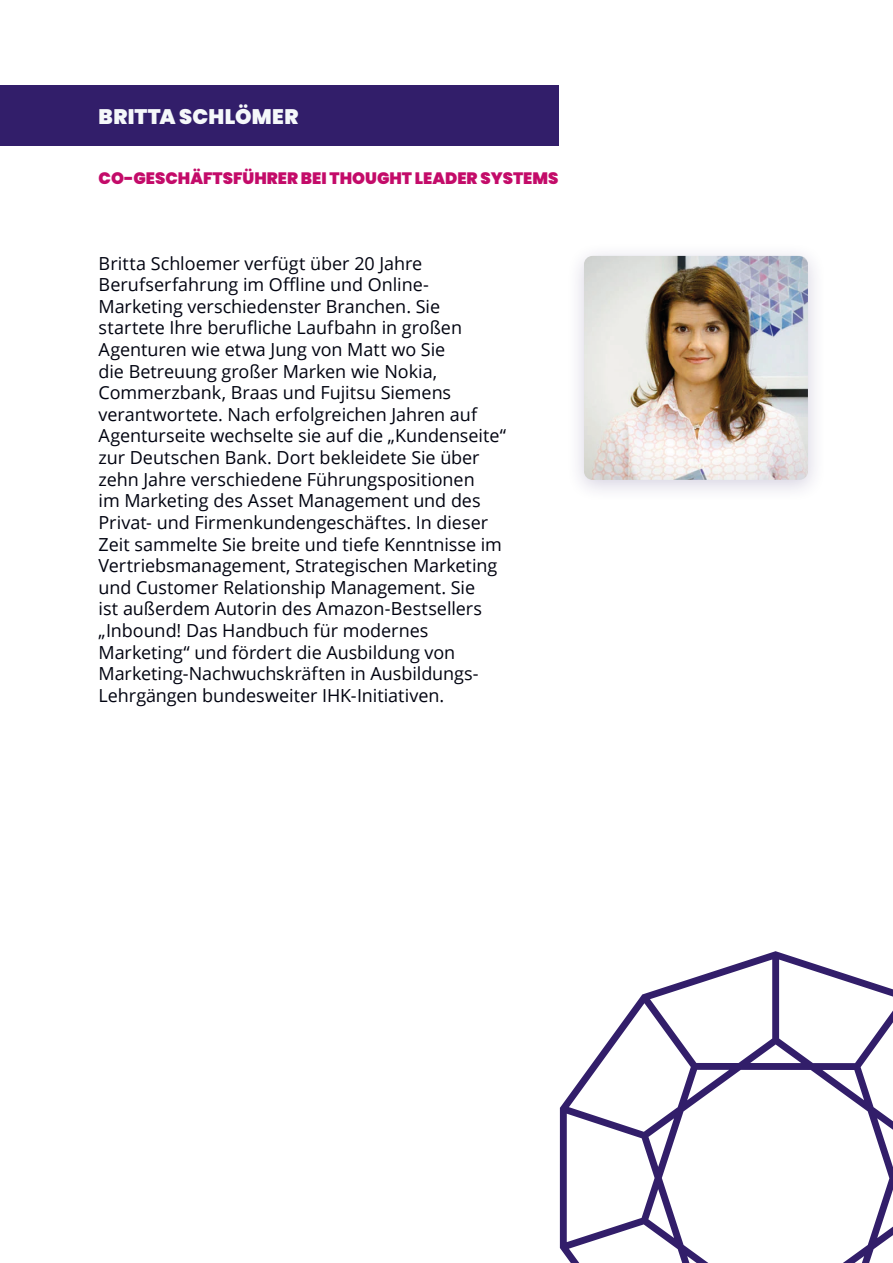
<style>
.page{position:relative;width:893px;height:1263px;background:#fff}
.page>*{position:absolute;margin:0;border:0;box-sizing:border-box;transform-origin:0 0}
.t1{font:900 21px "Poppins";letter-spacing:.015em;color:#f5f8fa}
.Absatzformat_1{font:18px/21.6px "Open Sans";letter-spacing:-.005em;color:#000310}
.t2{font:900 16.5px "Poppins";color:#c30b69}
</style>
<div class="page">
<div style="left:0;top:85px;width:558px;height:60px;background:#321e6a"></div>
<svg style="left:560px;top:951px;width:333px;height:312px"></svg>
<div style="left:565px;top:242px;width:262px;height:261px;background:#321e6a;opacity:.2"></div>
<img style="left:584px;top:256px;width:224px;height:224px">
<p class="t1" style="left:99px;top:104px;width:201px">BRITTA SCHLÖMER</p>
<p class="t2" style="left:99px;top:169px;width:461px">CO-GESCHÄFTSFÜHRER BEI THOUGHT LEADER SYSTEMS</p>
<p class="Absatzformat_1" style="left:99px;top:252px;width:409px">Britta Schloemer verfügt über 20 Jahre Berufserfahrung im Offline und Online-Marketing verschiedenster Branchen. Sie startete Ihre berufliche Laufbahn in großen Agenturen wie etwa Jung von Matt wo Sie<br>die Betreuung großer Marken wie Nokia, Commerzbank, Braas und Fujitsu Siemens verantwortete. Nach erfolgreichen Jahren auf Agenturseite wechselte sie auf die „Kundenseite“ zur Deutschen Bank. Dort bekleidete Sie über zehn Jahre verschiedene Führungspositionen<br>im Marketing des Asset Management und des Privat- und Firmenkundengeschäftes. In dieser Zeit sammelte Sie breite und tiefe Kenntnisse im Vertriebsmanagement, Strategischen Marketing und Customer Relationship Management. Sie<br>ist außerdem Autorin des Amazon-Bestsellers „Inbound! Das Handbuch für modernes Marketing“ und fördert die Ausbildung von Marketing-Nachwuchskräften in Ausbildungs-Lehrgängen bundesweiter IHK-Initiativen.</p>
</div>
